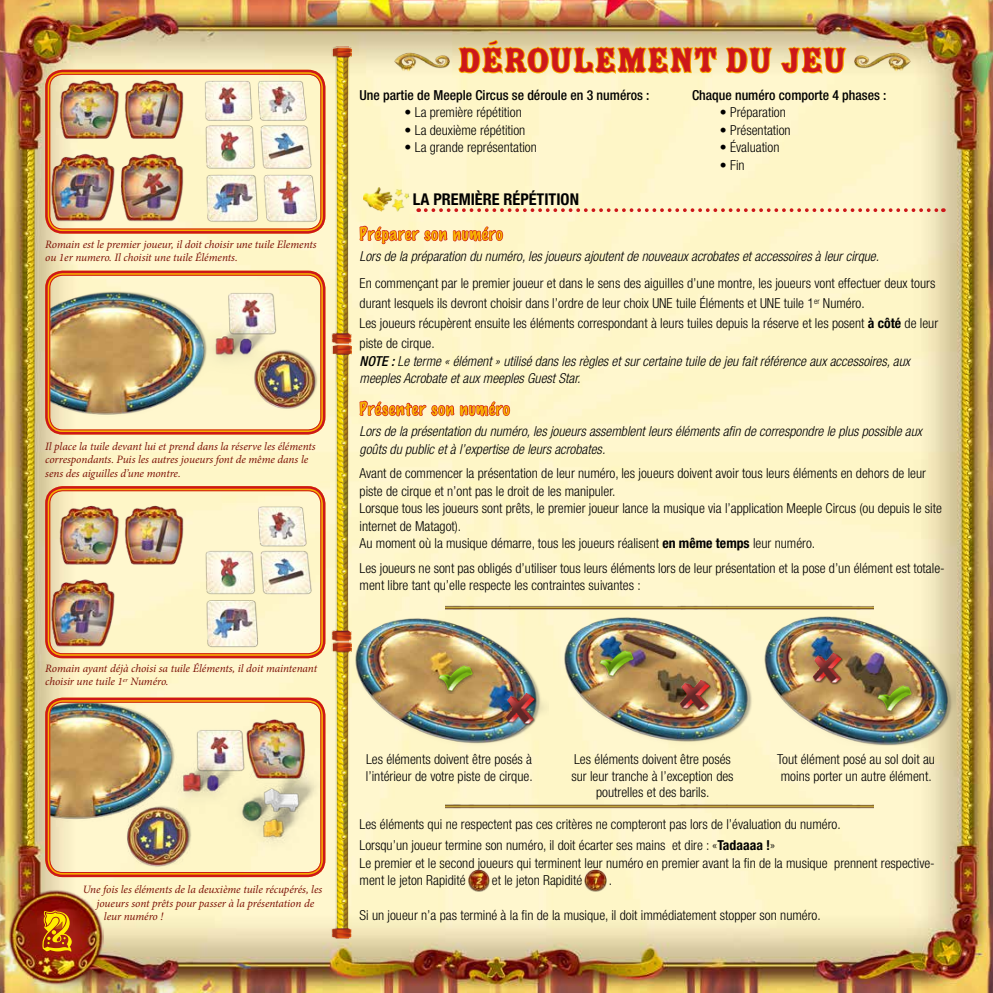
<style>
.page{position:relative;width:993px;height:993px;background:#fff}
.page>*{position:absolute;margin:0;border:0;box-sizing:border-box;transform-origin:0 0}
.t1{font:55px "Zebrawood Std";color:#ffed00}
.t2{font:37.5px "Zebrawood Std Fill";color:#cd171a}
.t3{font:100 16.25px "Marker Felt";letter-spacing:.055em;color:#f8b000}
.t4{font:700 condensed 16.25px "Helvetica Neue LT Std";color:#000}
.t5{font:300 condensed 13.75px/17.5px "Helvetica Neue LT Std";color:#000}
.t6{font:italic 300 condensed 13.75px/17.5px "Helvetica Neue LT Std";color:#000}
.t7{font:500 condensed 13.75px "Helvetica Neue LT Std";color:#000}
.t8{font:italic 11.25px/13.5px "Minion Pro";letter-spacing:-.005em;color:#7d1206}
.s1{font-weight:700}
.s2{font-weight:500}
</style>
<div class="page">
<img style="left:0;top:0;width:992px;height:992px">
<img style="left:9px;top:888px;width:95px;height:95px">
<img style="left:331px;top:47px;width:20px;height:890px">
<svg style="left:425px;top:208px;width:518px;height:4px"></svg>
<img style="left:394px;top:52px;width:56px;height:20px">
<svg style="left:457px;top:39px;width:261px;height:37px"></svg>
<svg style="left:724px;top:45px;width:49px;height:29px"></svg>
<svg style="left:779px;top:45px;width:68px;height:31px"></svg>
<img style="left:854px;top:52px;width:55px;height:20px">
<img style="left:363px;top:188px;width:46px;height:23px">
<svg style="left:358px;top:223px;width:146px;height:38px"></svg>
<svg style="left:358px;top:398px;width:152px;height:38px"></svg>
<img style="left:48px;top:72px;width:275px;height:159px">
<div style="left:45px;top:70px;width:280px;height:163px;border:5px solid #f8b000;border-radius:15px"></div>
<div style="left:45px;top:70px;width:280px;height:163px;border:2px solid #cd171a;border-radius:16px"></div>
<div style="left:49px;top:74px;width:272px;height:155px;border:1px solid #cd171a;border-radius:13px"></div>
<img style="left:48px;top:273px;width:275px;height:159px">
<div style="left:45px;top:270px;width:280px;height:164px;border:5px solid #f8b000;border-radius:15px"></div>
<div style="left:45px;top:270px;width:280px;height:164px;border:2px solid #cd171a;border-radius:16px"></div>
<div style="left:49px;top:275px;width:272px;height:155px;border:1px solid #cd171a;border-radius:13px"></div>
<img style="left:48px;top:488px;width:275px;height:167px">
<div style="left:45px;top:486px;width:280px;height:172px;border:5px solid #f8b000;border-radius:15px"></div>
<div style="left:45px;top:486px;width:280px;height:172px;border:2px solid #cd171a;border-radius:16px"></div>
<div style="left:49px;top:490px;width:272px;height:164px;border:1px solid #cd171a;border-radius:13px"></div>
<img style="left:48px;top:700px;width:275px;height:174px">
<div style="left:45px;top:697px;width:280px;height:179px;border:5px solid #f8b000;border-radius:15px"></div>
<div style="left:45px;top:697px;width:280px;height:179px;border:2px solid #cd171a;border-radius:16px"></div>
<div style="left:49px;top:701px;width:272px;height:171px;border:1px solid #cd171a;border-radius:13px"></div>
<img style="left:468px;top:869px;width:21px;height:22px">
<img style="left:584px;top:869px;width:22px;height:22px">
<img style="left:353px;top:617px;width:195px;height:130px">
<img style="left:561px;top:626px;width:192px;height:119px">
<img style="left:761px;top:616px;width:194px;height:129px">
<img style="left:597px;top:648px;width:38px;height:30px">
<img style="left:676px;top:678px;width:34px;height:34px">
<img style="left:436px;top:663px;width:38px;height:30px">
<img style="left:502px;top:691px;width:33px;height:34px">
<img style="left:808px;top:651px;width:34px;height:34px">
<img style="left:874px;top:682px;width:39px;height:31px">
<img style="left:445px;top:573px;width:428px;height:53px">
<img style="left:445px;top:771px;width:428px;height:53px">
<p class="t8" style="left:45px;top:237px;width:273px">Romain est le premier joueur, il doit choisir une tuile Elements ou 1er numero. Il choisit une tuile Éléments.</p>
<p class="t8" style="left:45px;top:439px;width:272px">Il place la tuile devant lui et prend dans la réserve les éléments correspondants. Puis les autres joueurs font de même dans le sens des aiguilles d’une montre.</p>
<p class="t8" style="left:45px;top:661px;width:273px">Romain ayant déjà choisi sa tuile Éléments, il doit maintenant choisir une tuile 1<sup>er</sup> Numéro.</p>
<h1 class="t1" style="left:41px;top:900px;width:31px">2</h1>
<p class="t8" style="left:83px;top:882px;width:241px">Une fois les éléments de la deuxième tuile récupérés, les</p>
<p class="t8" style="left:96px;top:896px;width:219px">joueurs sont prêts pour passer à la présentation de</p>
<p class="t8" style="left:104px;top:909px;width:61px">leur numéro !</p>
<h2 class="t2" style="left:457px;top:41px;width:390px">DéROULEMENT DU JEU</h2>
<p class="t7" style="left:359px;top:86px;width:291px">Une partie de Meeple Circus se déroule en 3 numéros :</p>
<p class="t7" style="left:691px;top:86px;width:196px">Chaque numéro comporte 4 phases :</p>
<p class="t5" style="left:404px;top:103px;width:119px">• La première répétition</p>
<p class="t5" style="left:719px;top:103px;width:67px">• Préparation</p>
<p class="t5" style="left:404px;top:121px;width:122px">• La deuxième répétition</p>
<p class="t5" style="left:719px;top:121px;width:72px">• Présentation</p>
<p class="t5" style="left:404px;top:138px;width:134px">• La grande représentation</p>
<p class="t5" style="left:719px;top:138px;width:61px">• Évaluation</p>
<p class="t5" style="left:719px;top:156px;width:26px">• Fin</p>
<p class="t4" style="left:413px;top:189px;width:167px">LA PREMIÈRE RÉPÉTITION</p>
<p class="t3" style="left:359px;top:221px;width:144px">Préparer son numéro</p>
<p class="t6" style="left:359px;top:248px;width:521px">Lors de la préparation du numéro, les joueurs ajoutent de nouveaux acrobates et accessoires à leur cirque.</p>
<p class="t5" style="left:359px;top:273px;width:580px;line-height:20px">En commençant par le premier joueur et dans le sens des aiguilles d’une montre, les joueurs vont effectuer deux tours durant lesquels ils devront choisir dans l’ordre de leur choix UNE tuile Éléments et UNE tuile 1<sup>er</sup> Numéro.<br>Les joueurs récupèrent ensuite les éléments correspondant à leurs tuiles depuis la réserve et les posent <span class="s1">à côté</span> de leur piste de cirque.</p>
<p class="t6" style="left:359px;top:352px;width:551px"><span class="s2">NOTE :</span> Le terme « élément » utilisé dans les règles et sur certaine tuile de jeu fait référence aux accessoires, aux meeples Acrobate et aux meeples Guest Star.</p>
<p class="t3" style="left:359px;top:396px;width:151px">Présenter son numéro</p>
<p class="t6" style="left:359px;top:422px;width:563px">Lors de la présentation du numéro, les joueurs assemblent leurs éléments afin de correspondre le plus possible aux goûts du public et à l’expertise de leurs acrobates.</p>
<p class="t5" style="left:359px;top:464px;width:583px">Avant de commencer la présentation de leur numéro, les joueurs doivent avoir tous leurs éléments en dehors de leur piste de cirque et n’ont pas le droit de les manipuler.<br>Lorsque tous les joueurs sont prêts, le premier joueur lance la musique via l’application Meeple Circus (ou depuis le site internet de Matagot).<br>Au moment où la musique démarre, tous les joueurs réalisent <span class="s1">en même temps</span> leur numéro.</p>
<p class="t5" style="left:359px;top:559px;width:586px">Les joueurs ne sont pas obligés d’utiliser tous leurs éléments lors de leur présentation et la pose d’un élément est totale&shy;ment libre tant qu’elle respecte les contraintes suivantes :</p>
<p class="t5" style="left:366px;top:751px;width:168px;line-height:16.2px">Les éléments doivent être posés à l’intérieur de votre piste de cirque.</p>
<p class="t5" style="left:571px;top:751px;width:164px;line-height:16.2px;text-align:center">Les éléments doivent être posés sur leur tranche à l’exception des poutrelles et des barils.</p>
<p class="t5" style="left:776px;top:751px;width:159px;line-height:16.2px">Tout élément posé au sol doit au moins porter un autre élément.</p>
<p class="t5" style="left:359px;top:813px;width:482px;line-height:21px">Les éléments qui ne respectent pas ces critères ne compteront pas lors de l’évaluation du numéro.<br>Lorsqu’un joueur termine son numéro, il doit écarter ses mains et dire : «<span class="s1">Tadaaaa !</span>»</p>
<p class="t5" style="left:359px;top:853px;width:576px">Le premier et le second joueurs qui terminent leur numéro en premier avant la fin de la musique prennent respective&shy;ment le jeton Rapidité</p>
<p class="t5" style="left:492px;top:871px;width:92px">et le jeton Rapidité</p>
<p class="t5" style="left:608px;top:871px;width:5px">.</p>
<p class="t5" style="left:359px;top:906px;width:462px">Si un joueur n’a pas terminé à la fin de la musique, il doit immédiatement stopper son numéro.</p>
</div>
